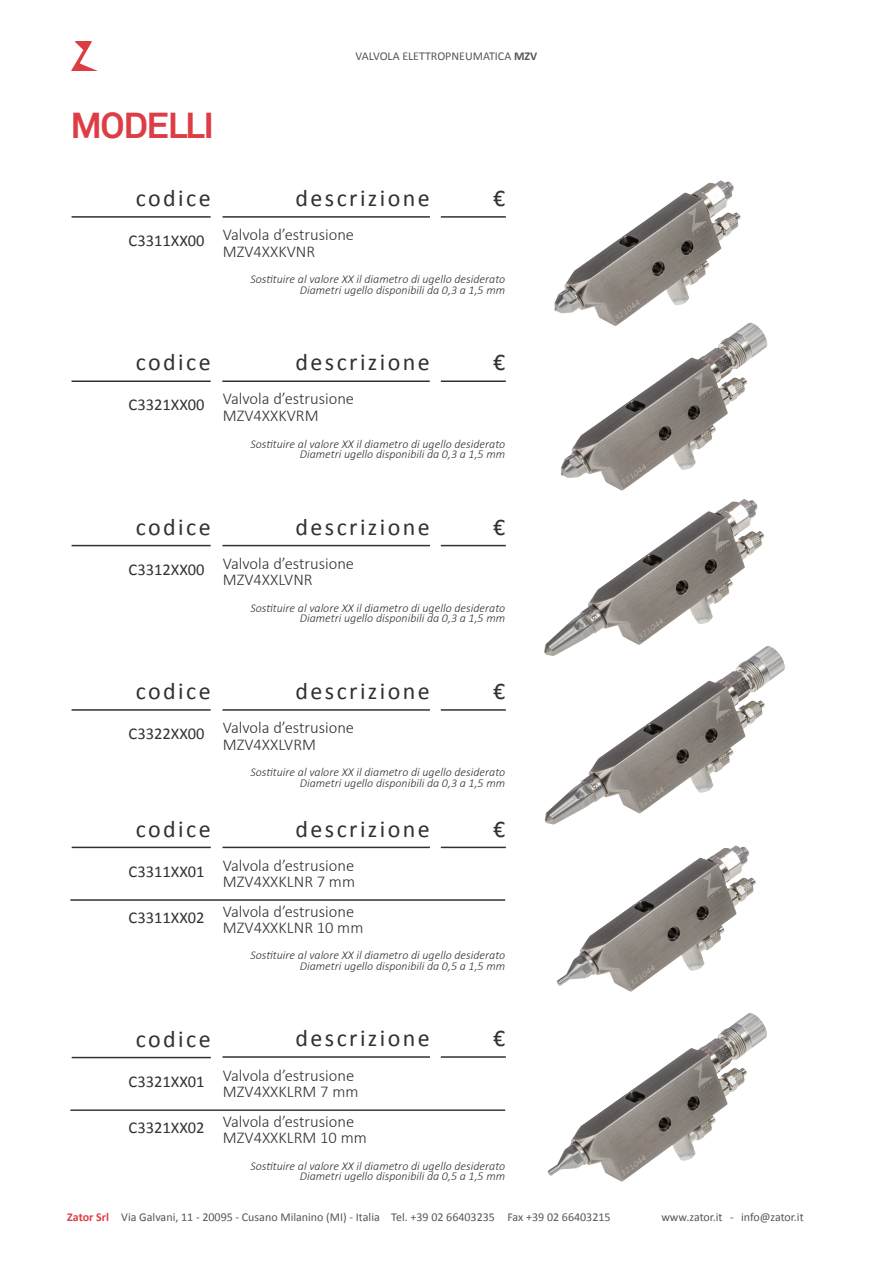
<style>
.page{position:relative;width:893px;height:1263px;background:#fff}
.page>*{position:absolute;margin:0;border:0;box-sizing:border-box;transform-origin:0 0}
.t1{font:700 36px "Akkurat";letter-spacing:-.04em;color:#dd3d44}
.t2{font:24px "Calibri";letter-spacing:.1em;color:#313131}
.t3{font:300 16.5px "Calibri";color:#313131}
.t4{font:16.5px "Calibri";color:#313131}
.t5{font:italic 300 12px "Calibri";color:#313131}
.t6{font:12px "Calibri";color:#575756}
.s1{font-weight:700}
.s2{font-weight:700;color:#dd3d44}
</style>
<div class="page">
<img style="left:71px;top:41px;width:27px;height:30px">
<hr style="left:72px;top:216px;width:139px;height:2px;background:#313131">
<hr style="left:72px;top:380px;width:139px;height:2px;background:#313131">
<hr style="left:72px;top:709px;width:139px;height:2px;background:#313131">
<hr style="left:72px;top:545px;width:139px;height:1px;background:#313131">
<hr style="left:72px;top:847px;width:139px;height:1px;background:#313131">
<hr style="left:72px;top:1057px;width:139px;height:1px;background:#313131">
<img style="left:554px;top:180px;width:187px;height:139px">
<img style="left:547px;top:319px;width:221px;height:324px">
<img style="left:544px;top:643px;width:241px;height:349px">
<img style="left:547px;top:1013px;width:220px;height:169px">
<hr style="left:70px;top:900px;width:435px;height:1px;background:#313131">
<hr style="left:70px;top:1110px;width:435px;height:1px;background:#313131">
<hr style="left:222px;top:216px;width:208px;height:2px;background:#313131">
<hr style="left:222px;top:380px;width:208px;height:2px;background:#313131">
<hr style="left:222px;top:545px;width:208px;height:1px;background:#313131">
<hr style="left:222px;top:709px;width:208px;height:2px;background:#313131">
<hr style="left:222px;top:847px;width:208px;height:1px;background:#313131">
<hr style="left:222px;top:1056px;width:208px;height:2px;background:#313131">
<hr style="left:441px;top:216px;width:65px;height:2px;background:#313131">
<hr style="left:441px;top:380px;width:65px;height:2px;background:#313131">
<hr style="left:441px;top:545px;width:65px;height:1px;background:#313131">
<hr style="left:441px;top:709px;width:65px;height:2px;background:#313131">
<hr style="left:441px;top:847px;width:65px;height:1px;background:#313131">
<hr style="left:441px;top:1056px;width:65px;height:2px;background:#313131">
<p class="t1" style="left:70px;top:102px;width:145px">MODELLI</p>
<p class="t6" style="left:356px;top:49px;width:183px">VALVOLA ELETTROPNEUMATICA <span class="s1">MZV</span></p>
<p class="t2" style="left:136px;top:183px;width:76px">codice</p>
<p class="t4" style="left:129px;top:230px;width:78px">C3311XX00</p>
<p class="t2" style="left:296px;top:183px;width:136px">descrizione</p>
<p class="t3" style="left:223px;top:224px;width:133px">Valvola d’estrusione</p>
<p class="t3" style="left:223px;top:241px;width:94px">MZV4XXKVNR</p>
<p class="t2" style="left:493px;top:183px;width:14px">€</p>
<p class="t5" style="left:250px;top:272px;width:256px">Sostituire al valore XX il diametro di ugello desiderato</p>
<p class="t5" style="left:300px;top:282px;width:207px">Diametri ugello disponibili da 0,3 a 1,5 mm</p>
<p class="t2" style="left:136px;top:348px;width:76px">codice</p>
<p class="t4" style="left:129px;top:395px;width:78px">C3321XX00</p>
<p class="t2" style="left:296px;top:348px;width:136px">descrizione</p>
<p class="t3" style="left:223px;top:389px;width:133px">Valvola d’estrusione</p>
<p class="t3" style="left:223px;top:405px;width:97px">MZV4XXKVRM</p>
<p class="t2" style="left:493px;top:348px;width:14px">€</p>
<p class="t5" style="left:250px;top:436px;width:256px">Sostituire al valore XX il diametro di ugello desiderato</p>
<p class="t5" style="left:300px;top:447px;width:207px">Diametri ugello disponibili da 0,3 a 1,5 mm</p>
<p class="t2" style="left:136px;top:512px;width:76px">codice</p>
<p class="t4" style="left:129px;top:559px;width:78px">C3312XX00</p>
<p class="t2" style="left:296px;top:512px;width:136px">descrizione</p>
<p class="t3" style="left:223px;top:553px;width:133px">Valvola d’estrusione</p>
<p class="t3" style="left:223px;top:570px;width:91px">MZV4XXLVNR</p>
<p class="t2" style="left:493px;top:512px;width:14px">€</p>
<p class="t5" style="left:250px;top:600px;width:256px">Sostituire al valore XX il diametro di ugello desiderato</p>
<p class="t5" style="left:300px;top:611px;width:207px">Diametri ugello disponibili da 0,3 a 1,5 mm</p>
<p class="t2" style="left:136px;top:676px;width:76px">codice</p>
<p class="t4" style="left:129px;top:723px;width:78px">C3322XX00</p>
<p class="t2" style="left:136px;top:814px;width:76px">codice</p>
<p class="t4" style="left:129px;top:861px;width:78px">C3311XX01</p>
<p class="t4" style="left:129px;top:907px;width:78px">C3311XX02</p>
<p class="t2" style="left:296px;top:676px;width:136px">descrizione</p>
<p class="t3" style="left:223px;top:717px;width:133px">Valvola d’estrusione</p>
<p class="t3" style="left:223px;top:734px;width:95px">MZV4XXLVRM</p>
<p class="t2" style="left:493px;top:676px;width:14px">€</p>
<p class="t5" style="left:250px;top:765px;width:256px">Sostituire al valore XX il diametro di ugello desiderato</p>
<p class="t5" style="left:300px;top:775px;width:207px">Diametri ugello disponibili da 0,3 a 1,5 mm</p>
<p class="t2" style="left:296px;top:814px;width:136px">descrizione</p>
<p class="t3" style="left:223px;top:855px;width:133px">Valvola d’estrusione</p>
<p class="t3" style="left:223px;top:871px;width:134px">MZV4XXKLNR 7 mm</p>
<p class="t3" style="left:223px;top:901px;width:133px">Valvola d’estrusione</p>
<p class="t3" style="left:223px;top:917px;width:142px">MZV4XXKLNR 10 mm</p>
<p class="t2" style="left:493px;top:814px;width:14px">€</p>
<p class="t5" style="left:250px;top:948px;width:256px">Sostituire al valore XX il diametro di ugello desiderato</p>
<p class="t5" style="left:300px;top:958px;width:207px">Diametri ugello disponibili da 0,5 a 1,5 mm</p>
<p class="t2" style="left:136px;top:1024px;width:76px">codice</p>
<p class="t4" style="left:129px;top:1071px;width:78px">C3321XX01</p>
<p class="t4" style="left:129px;top:1117px;width:78px">C3321XX02</p>
<p class="t2" style="left:296px;top:1023px;width:136px">descrizione</p>
<p class="t3" style="left:223px;top:1065px;width:133px">Valvola d’estrusione</p>
<p class="t3" style="left:223px;top:1082px;width:137px">MZV4XXKLRM 7 mm</p>
<p class="t3" style="left:223px;top:1111px;width:133px">Valvola d’estrusione</p>
<p class="t3" style="left:223px;top:1127px;width:145px">MZV4XXKLRM 10 mm</p>
<p class="t2" style="left:493px;top:1023px;width:14px">€</p>
<p class="t5" style="left:250px;top:1158px;width:256px">Sostituire al valore XX il diametro di ugello desiderato</p>
<p class="t5" style="left:300px;top:1169px;width:207px">Diametri ugello disponibili da 0,5 a 1,5 mm</p>
<p class="t6" style="left:67px;top:1209px;width:545px"><span class="s2">Zator Srl</span> Via Galvani, 11 - 20095 - Cusano Milanino (MI) - Italia Tel. +39 02 66403235 Fax +39 02 66403215</p>
<p class="t6" style="left:661px;top:1209px;width:144px">www.zator.it - info@zator.it</p>
</div>
